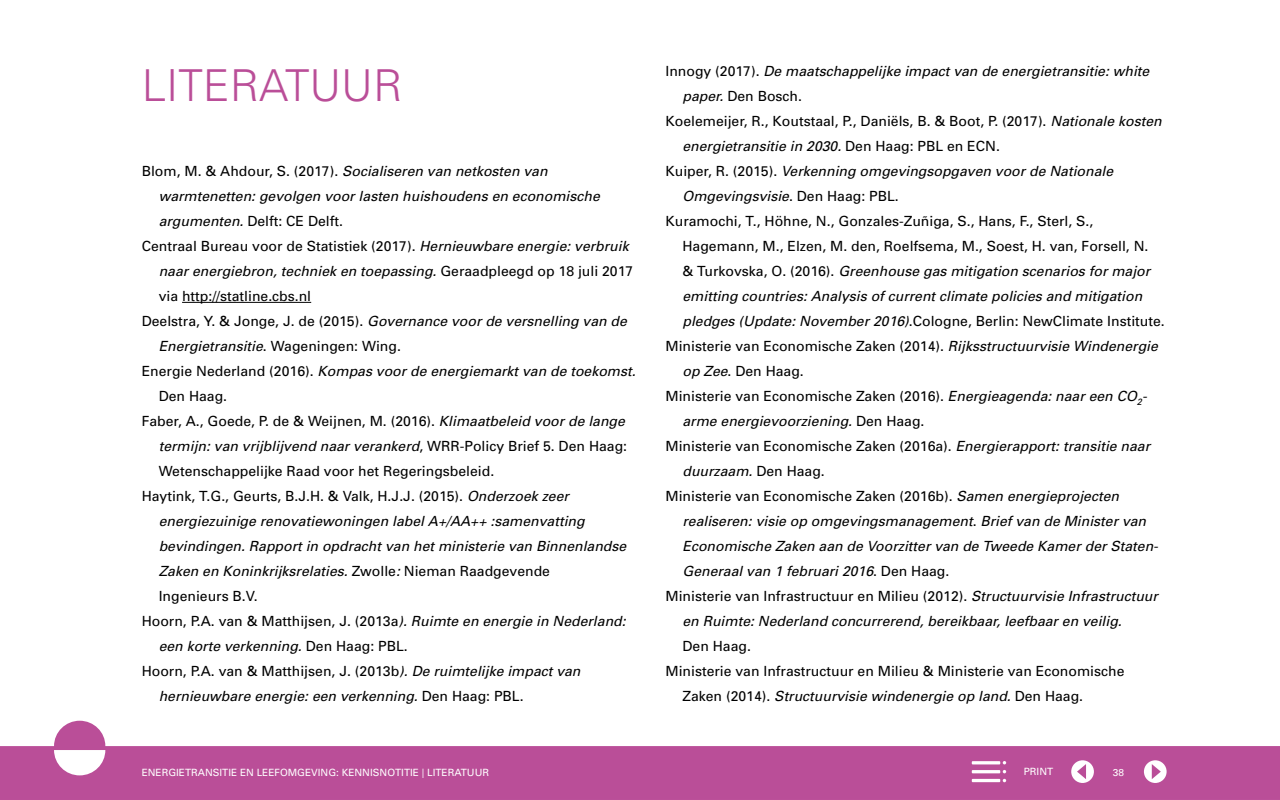
<style>
.page{position:relative;width:1280px;height:800px;background:#fff}
.page>*{position:absolute;margin:0;border:0;box-sizing:border-box;transform-origin:0 0}
.HOOFDSTUK_TITEL__H1{font:300 44px "Univers";color:#ba4e98}
.Default_P{font:italic 14px/25px "Univers";color:#000}
.Normal_P{font:italic 14px/25px "Univers";color:#000}
.Default_P-2{font:14px/25px "Univers";color:#000}
.platte_tekst__P{font:14px/25px "Univers";color:#000}
.Normal_P-2{font:14px/25px "Univers";color:#000}
.platte_tekst__P-2{font:italic 14px/25px "Univers";color:#000}
.t1{font:10px "Univers";color:#fff}
.s1{font-style:normal}
.s2{font-style:italic}
.s3{font-size:12.9px}
</style>
<div class="page">
<svg style="left:0;top:721px;width:1280px;height:79px;fill:#ba4e98"></svg>
<div style="left:1071px;top:760px;width:23px;height:23px;background:#fff;border-radius:50%"></div>
<svg style="left:1077px;top:764px;width:9px;height:15px"></svg>
<svg style="left:1144px;top:760px;width:23px;height:23px"></svg>
<svg style="left:1152px;top:764px;width:9px;height:15px"></svg>
<hr style="left:972px;top:779px;width:28px;height:3px;background:#fff">
<hr style="left:972px;top:770px;width:28px;height:3px;background:#fff">
<hr style="left:972px;top:761px;width:28px;height:3px;background:#fff">
<hr style="left:182px;top:302px;width:129px;height:1px;background:#000">
<h1 class="HOOFDSTUK_TITEL__H1" style="left:142px;top:59px;width:262px">LITERATUUR</h1>
<p class="Default_P" style="left:159px;top:158px;width:443px;text-indent:-17px"><span class="s1">Blom, M. &amp; Ahdour, S. (2017).</span> Socialiseren van netkosten van warmtenetten: gevolgen voor lasten huishoudens en economische argumenten. <span class="s1">Delft: CE Delft.</span></p>
<p class="Default_P-2" style="left:159px;top:233px;width:476px;text-indent:-17px">Centraal Bureau voor de Statistiek (2017). <span class="s2">Hernieuwbare energie: verbruik naar energiebron, techniek en toepassing.</span> Geraadpleegd op 18 juli 2017 via http://statline.cbs.nl</p>
<p class="Normal_P" style="left:159px;top:308px;width:470px;text-indent:-17px"><span class="s1">Deelstra, Y. &amp; Jonge, J. de (2015).</span> Governance voor de versnelling van de<br>Energietransitie<span class="s1">. Wageningen: Wing.</span></p>
<p class="Normal_P" style="left:159px;top:358px;width:478px;text-indent:-17px"><span class="s1">Energie Nederland (2016).</span> Kompas voor de energiemarkt van de toekomst.<br><span class="s1">Den Haag.</span></p>
<p class="Normal_P-2" style="left:159px;top:408px;width:470px;text-indent:-17px">Faber, A., Goede, P. de &amp; Weijnen, M. (2016). <span class="s2">Klimaatbeleid voor de lange termijn: van vrijblijvend naar verankerd</span>, WRR-Policy Brief 5. Den Haag:<br>Wetenschappelijke Raad voor het Regeringsbeleid.</p>
<p class="Default_P" style="left:159px;top:483px;width:469px;text-indent:-17px"><span class="s1">Haytink, T.G., Geurts, B.J.H. &amp; Valk, H.J.J. (2015).</span> Onderzoek zeer energiezuinige renovatiewoningen label A+/AA++ :samenvatting bevindingen. Rapport in opdracht van het ministerie van Binnenlandse Zaken en Koninkrijksrelaties. <span class="s1">Zwolle</span>: <span class="s1">Nieman Raadgevende<br>Ingenieurs B.V.</span></p>
<p class="Normal_P" style="left:159px;top:608px;width:468px;text-indent:-17px"><span class="s1">Hoorn, P.A. van &amp; Matthijsen, J. (2013a</span>). Ruimte en energie in Nederland: een korte verkenning. <span class="s1">Den Haag: PBL.</span></p>
<p class="Normal_P" style="left:159px;top:658px;width:423px;text-indent:-17px"><span class="s1">Hoorn, P.A. van &amp; Matthijsen, J. (2013b</span>). De ruimtelijke impact van hernieuwbare energie: een verkenning. <span class="s1">Den Haag: PBL.</span></p>
<p class="Normal_P" style="left:683px;top:58px;width:468px;text-indent:-17px"><span class="s1">Innogy (2017).</span> De maatschappelijke impact van de energietransitie: white paper. <span class="s1">Den Bosch.</span></p>
<p class="platte_tekst__P" style="left:683px;top:108px;width:481px;text-indent:-17px">Koelemeijer, R., Koutstaal, P., Daniëls, B. &amp; Boot, P. (2017). <span class="s2">Nationale kosten energietransitie in 2030.</span> Den Haag: PBL en ECN.</p>
<p class="platte_tekst__P-2" style="left:683px;top:158px;width:432px;text-indent:-17px"><span class="s1">Kuiper, R. (2015).</span> Verkenning omgevingsopgaven voor de Nationale<br>Omgevingsvisie<span class="s1">. Den Haag: PBL.</span></p>
<p class="platte_tekst__P" style="left:683px;top:208px;width:484px;text-indent:-17px">Kuramochi, T., Höhne, N., Gonzales-Zuñiga, S., Hans, F., Sterl, S., Hagemann, M., Elzen, M. den, Roelfsema, M., Soest, H. van, Forsell, N.<br>&amp; Turkovska, O. (2016). <span class="s2">Greenhouse gas mitigation scenarios for major emitting countries: Analysis of current climate policies and mitigation pledges (Update: November 2016)</span>.Cologne, Berlin: NewClimate Institute.</p>
<p class="Default_P-2" style="left:683px;top:333px;width:477px;text-indent:-17px">Ministerie van Economische Zaken (2014). <span class="s2">Rijksstructuurvisie Windenergie op Zee</span>. Den Haag.</p>
<p class="Default_P" style="left:683px;top:383px;width:466px;text-indent:-17px"><span class="s1">Ministerie van Economische Zaken (2016).</span> Energieagenda: naar een CO<sub>2</sub>- arme energievoorziening. <span class="s1">Den Haag.</span></p>
<p class="Default_P-2" style="left:683px;top:433px;width:469px;text-indent:-17px">Ministerie van Economische Zaken (2016a). <span class="s2">Energierapport: transitie naar duurzaam.</span> Den Haag.</p>
<p class="Default_P" style="left:683px;top:483px;width:477px;text-indent:-17px"><span class="s1">Ministerie van Economische Zaken (2016b).</span> Samen energieprojecten realiseren: visie op omgevingsmanagement<span class="s1">.</span> Brief van de Minister van Economische Zaken aan de Voorzitter van de Tweede Kamer der Staten-Generaal van 1 februari 2016<span class="s1">. Den Haag.</span></p>
<p class="Default_P" style="left:683px;top:583px;width:477px;text-indent:-17px"><span class="s1">Ministerie van Infrastructuur en Milieu (2012).</span> Structuurvisie Infrastructuur en Ruimte: Nederland concurrerend, bereikbaar, leefbaar en veilig.<br><span class="s1">Den Haag.</span></p>
<p class="Default_P-2" style="left:683px;top:658px;width:443px;text-indent:-17px">Ministerie van Infrastructuur en Milieu &amp; Ministerie van Economische<br>Zaken (2014). <span class="s2">Structuurvisie windenergie op land.</span> Den Haag.</p>
<p class="t1" style="left:142px;top:766px;width:349px">ENERGIETRANSITIE EN LEEFOMGEVING: KENNISNOTITIE <span class="s3">|</span> LITERATUUR</p>
<p class="t1" style="left:1024px;top:765px;width:31px">PRINT</p>
<p class="t1" style="left:1113px;top:766px;width:13px">38</p>
</div>
